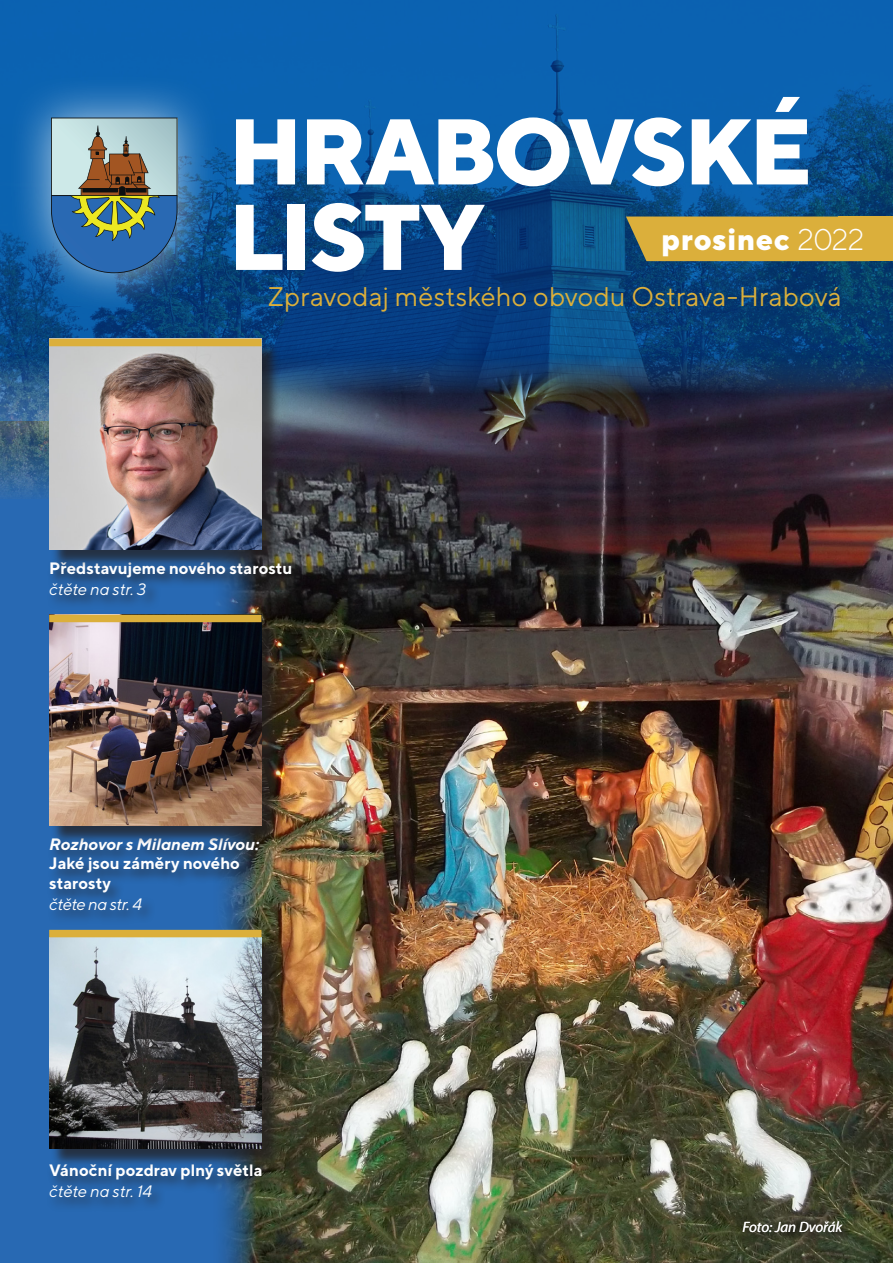
<style>
.page{position:relative;width:893px;height:1263px;background:#fff}
.page>*{position:absolute;margin:0;border:0;box-sizing:border-box;transform-origin:0 0}
.t1{font:800 93px/85.5px "TT Norms";letter-spacing:-.035em;color:#fff}
.t2{font:800 30px "TT Norms";letter-spacing:.02em;color:#fff}
.t3{font:27px "TT Norms";color:#dbaf3b}
.t4{font:700 16.5px/19.5px "TT Norms";color:#fff}
.t5{font:italic 16.5px "TT Norms";letter-spacing:-.015em;color:#fff}
.t6{font:italic 700 16.5px "TT Norms";color:#fff}
.t7{font:italic 15px "Myriad Pro";letter-spacing:-.005em;color:#fff}
.s1{font-weight:300}
</style>
<div class="page">
<div style="left:0;top:385px;width:893px;height:878px;background:#2869b3"></div>
<img style="left:210px;top:485px;width:683px;height:778px">
<svg style="left:0;top:0;width:893px;height:485px;background:#124b85"></svg>
<svg style="left:51px;top:558px;width:256px;height:51px"></svg>
<div style="left:47px;top:1161px;width:230px;height:51px;background:#231f20;opacity:.75"></div>
<div style="left:47px;top:835px;width:227px;height:90px;background:#231f20;opacity:.75"></div>
<div style="left:838px;top:216px;width:55px;height:45px;background:#dbaf3b"></div>
<svg style="left:626px;top:216px;width:212px;height:45px;background:#cda83e"></svg>
<div style="left:51px;top:341px;width:230px;height:228px;background:#231f20;opacity:.75"></div>
<img style="left:49px;top:346px;width:212px;height:204px">
<div style="left:51px;top:617px;width:230px;height:228px;background:#231f20;opacity:.75"></div>
<img style="left:49px;top:622px;width:212px;height:203px">
<div style="left:49px;top:339px;width:212px;height:7px;background:#dbaf3b"></div>
<div style="left:51px;top:939px;width:230px;height:228px;background:#231f20;opacity:.75"></div>
<img style="left:49px;top:937px;width:212px;height:211px">
<div style="left:8px;top:74px;width:213px;height:241px;background:#fff;opacity:.69"></div>
<svg style="left:51px;top:118px;width:126px;height:155px;background:#74909b"></svg>
<div style="left:739px;top:1217px;width:115px;height:27px;background:#231f20;opacity:.75"></div>
<div style="left:49px;top:615px;width:212px;height:7px;background:#dbaf3b"></div>
<div style="left:49px;top:930px;width:212px;height:7px;background:#dbaf3b"></div>
<h1 class="t1" style="left:229px;top:107px;width:584px">HRABOVSKÉ<br>LISTY</h1>
<h2 class="t2" style="left:661px;top:220px;width:204px">prosinec <span class="s1">2022</span></h2>
<h3 class="t3" style="left:268px;top:280px;width:576px">Zpravodaj městského obvodu Ostrava-Hrabová</h3>
<p class="t4" style="left:49px;top:558px;width:245px">Představujeme nového starostu</p>
<p class="t5" style="left:49px;top:579px;width:98px">čtěte na str. 3</p>
<p class="t6" style="left:49px;top:834px;width:212px">Rozhovor s Milanem Slívou:</p>
<p class="t4" style="left:49px;top:853px;width:192px">Jaké jsou záměry nového starosty</p>
<p class="t5" style="left:49px;top:894px;width:94px">čtěte na str. 4</p>
<p class="t4" style="left:49px;top:1160px;width:215px">Vánoční pozdrav plný světla</p>
<p class="t5" style="left:49px;top:1181px;width:105px">čtěte na str. 14</p>
<p class="t7" style="left:742px;top:1217px;width:101px">Foto: Jan Dvořák</p>
</div>
